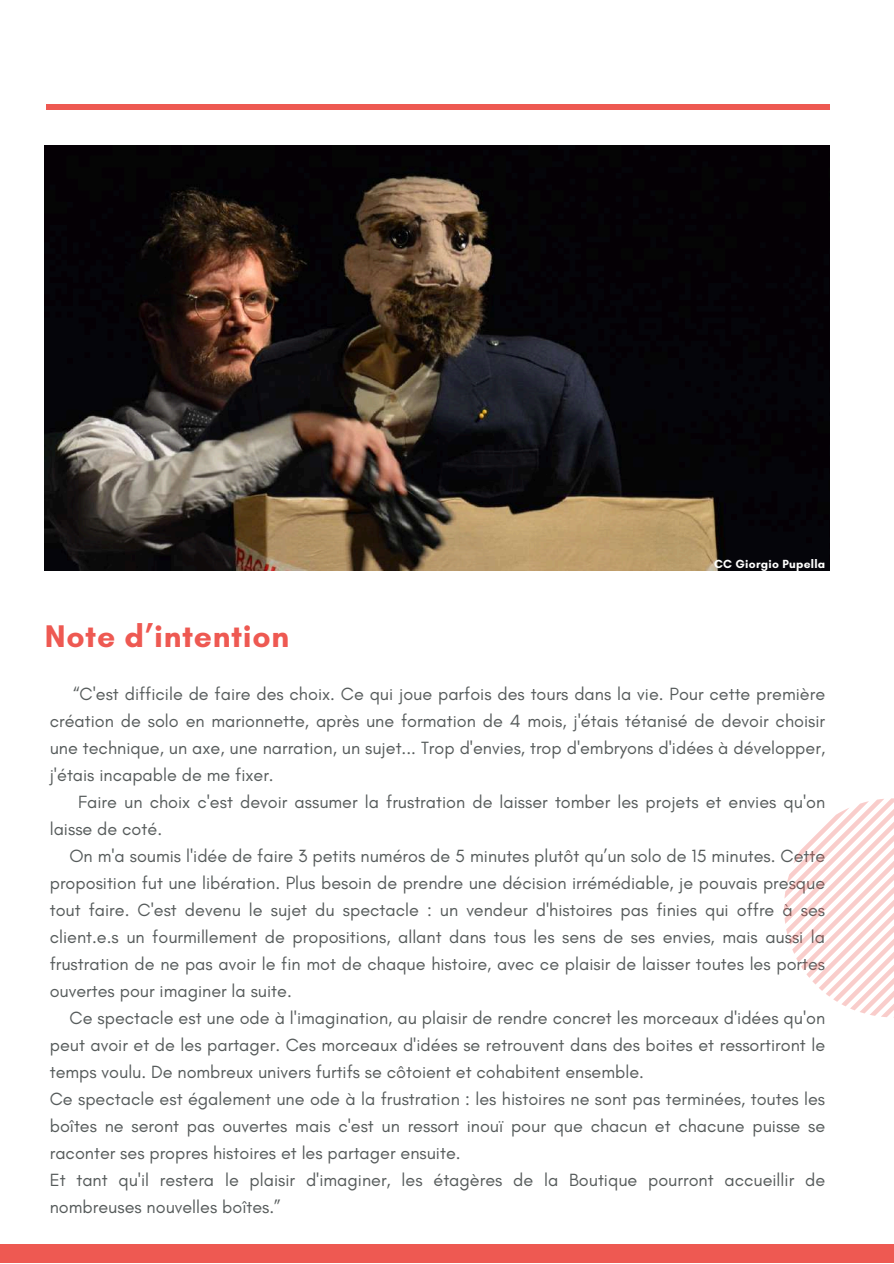
<style>
.page{position:relative;width:894px;height:1264px;background:#fff}
.page>*{position:absolute;margin:0;border:0;box-sizing:border-box;transform-origin:0 0}
.t1{font:700 31.95px "Glacial Indifference";letter-spacing:.02em;color:#ee5952}
.t2{font:18px/27px "Glacial Indifference";color:#565b5b;text-align:justify}
.t3{font:700 12px "Glacial Indifference";letter-spacing:.02em;color:#fffffe}
</style>
<div class="page">
<img style="left:45px;top:145px;width:784px;height:426px">
<div style="left:0;top:1244px;width:893px;height:18px;background:#ee5952"></div>
<div style="left:46px;top:104px;width:783px;height:6px;background:#ee5952"></div>
<svg style="left:784px;top:798px;width:109px;height:219px"></svg>
<h1 class="t1" style="left:45px;top:616px;width:246px">Note d’intention</h1>
<p class="t3" style="left:713px;top:556px;width:113px">CC Giorgio Pupella</p>
<p class="t2" style="left:50px;top:679px;width:776px;text-indent:23px">“C'est difficile de faire des choix. Ce qui joue parfois des tours dans la vie. Pour cette première création de solo en marionnette, après une formation de 4 mois, j'étais tétanisé de devoir choisir une technique, un axe, une narration, un sujet... Trop d'envies, trop d'embryons d'idées à développer, j'étais incapable de me fixer.</p>
<p class="t2" style="left:50px;top:787px;width:776px;text-indent:29px">Faire un choix c'est devoir assumer la frustration de laisser tomber les projets et envies qu'on laisse de coté.</p>
<p class="t2" style="left:50px;top:841px;width:776px;text-indent:20px">On m'a soumis l'idée de faire 3 petits numéros de 5 minutes plutôt qu’un solo de 15 minutes. Cette proposition fut une libération. Plus besoin de prendre une décision irrémédiable, je pouvais presque tout faire. C'est devenu le sujet du spectacle : un vendeur d'histoires pas finies qui offre à ses client.e.s un fourmillement de propositions, allant dans tous les sens de ses envies, mais aussi la frustration de ne pas avoir le fin mot de chaque histoire, avec ce plaisir de laisser toutes les portes ouvertes pour imaginer la suite.</p>
<p class="t2" style="left:50px;top:1003px;width:776px;text-align:left;text-indent:20px">Ce spectacle est une ode à l'imagination, au plaisir de rendre concret les morceaux d'idées qu'on peut avoir et de les partager. Ces morceaux d'idées se retrouvent dans des boites et ressortiront le temps voulu. De nombreux univers furtifs se côtoient et cohabitent ensemble.<br>Ce spectacle est également une ode à la frustration : les histoires ne sont pas terminées, toutes les boîtes ne seront pas ouvertes mais c'est un ressort inouï pour que chacun et chacune puisse se raconter ses propres histoires et les partager ensuite.<br>Et tant qu'il restera le plaisir d'imaginer, les étagères de la Boutique pourront accueillir de nombreuses nouvelles boîtes.”</p>
</div>
